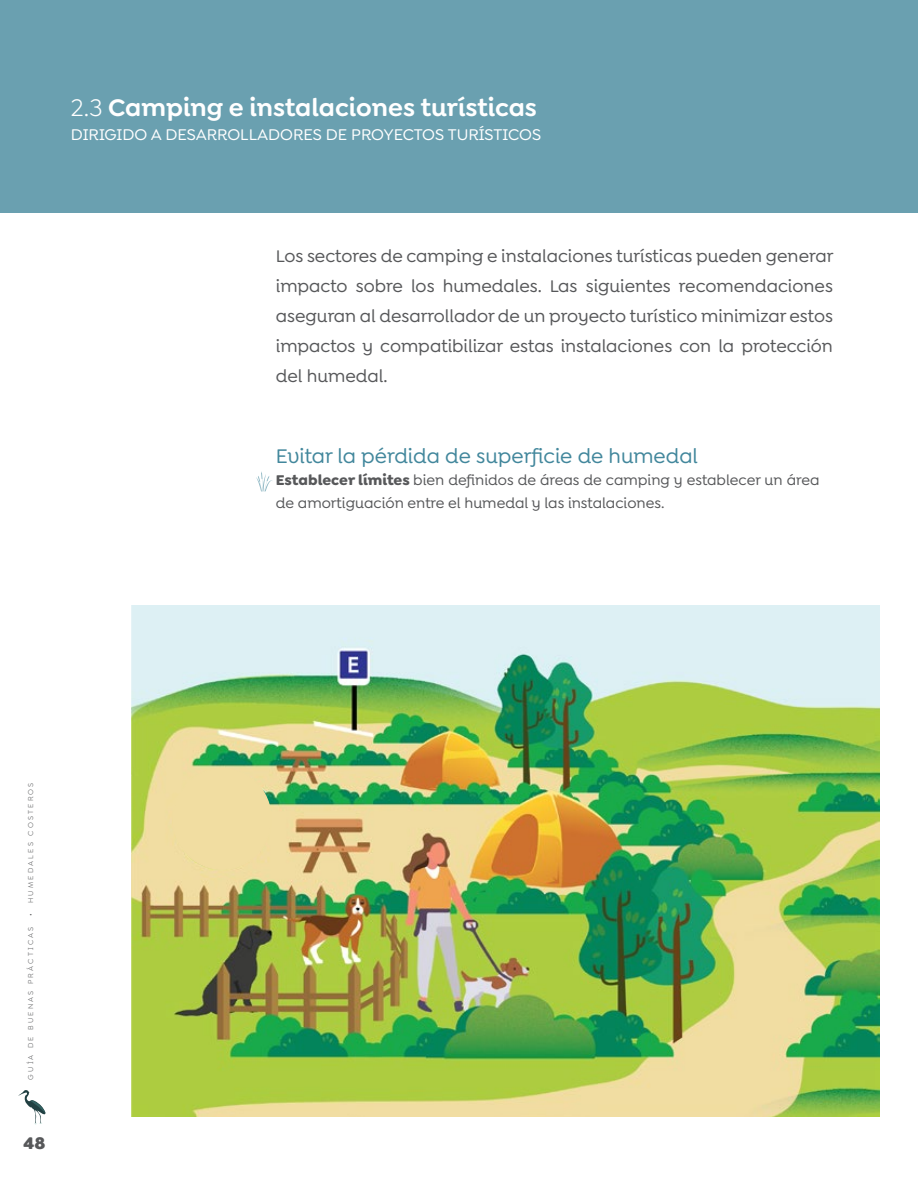
<style>
.page{position:relative;width:918px;height:1188px;background:#fff}
.page>*{position:absolute;margin:0;border:0;box-sizing:border-box;transform-origin:0 0}
.t1{font:600 25.5px "Goldplay Alt";color:#fff}
.t2{font:500 21px "Goldplay Alt";color:#42879c}
.t3{font:500 18px/30px "Goldplay Alt";color:#57585a;text-align:justify}
.t4{font:900 18px "Goldplay Alt";color:#57585a}
.t5{font:500 16.5px "Goldplay Alt";color:#fff}
.t6{font:500 15px/22.5px "Goldplay Alt";color:#57585a}
.t7{font:7.5px "Goldplay Alt";letter-spacing:.3em;color:#57585a}
.s1{font-weight:400}
.s2{font-weight:700}
</style>
<div class="page">
<svg style="left:18px;top:1090px;width:28px;height:35px"></svg>
<div style="left:0;top:0;width:918px;height:213px;background:#6aa0b0"></div>
<svg style="left:256px;top:471px;width:17px;height:20px"></svg>
<img style="left:131px;top:606px;width:748px;height:511px">
<div style="left:173px;top:769px;width:98px;height:100px;background:#f1dda1;border-radius:50%"></div>
<div style="left:173px;top:768px;width:99px;height:102px;border:2px solid #f1dda1;border-radius:50%"></div>
<h1 class="t1" style="left:71px;top:92px;width:468px"><span class="s1">2.3</span> Camping e instalaciones turísticas</h1>
<p class="t5" style="left:71px;top:125px;width:11px">dirigido</p>
<p class="t5" style="left:151px;top:125px;width:26px">a desarro</p>
<p class="t5" style="left:240px;top:125px;width:29px">lladores</p>
<p class="t5" style="left:326px;top:125px;width:37px">de pro</p>
<p class="t5" style="left:383px;top:125px;width:22px">yectos</p>
<p class="t5" style="left:448px;top:125px;width:12px">tur</p>
<p class="t5" style="left:479px;top:125px;width:17px">ísticos</p>
<p class="t3" style="left:276px;top:241px;width:559px">Los sectores de camping e instalaciones turísticas pueden generar impacto sobre los humedales. Las siguientes recomendaciones aseguran al desarrollador de un proyecto turístico minimizar estos impactos y compatibilizar estas instalaciones con la protección del humedal.</p>
<p class="t2" style="left:276px;top:444px;width:424px">Evitar la pérdida de superficie de humedal</p>
<p class="t6" style="left:276px;top:469px;width:545px"><span class="s2">Establecer límites</span> bien definidos de áreas de camping y establecer un área de amortiguación entre el humedal y las instalaciones.</p>
<p class="t7" style="left:27px;top:916px;width:135px;rotate:-90deg">• humedales costeros</p>
<p class="t7" style="left:27px;top:1080px;width:154px;rotate:-90deg">guía de Buenas Prácticas</p>
<p class="t4" style="left:24px;top:1131px;width:23px">48</p>
</div>
